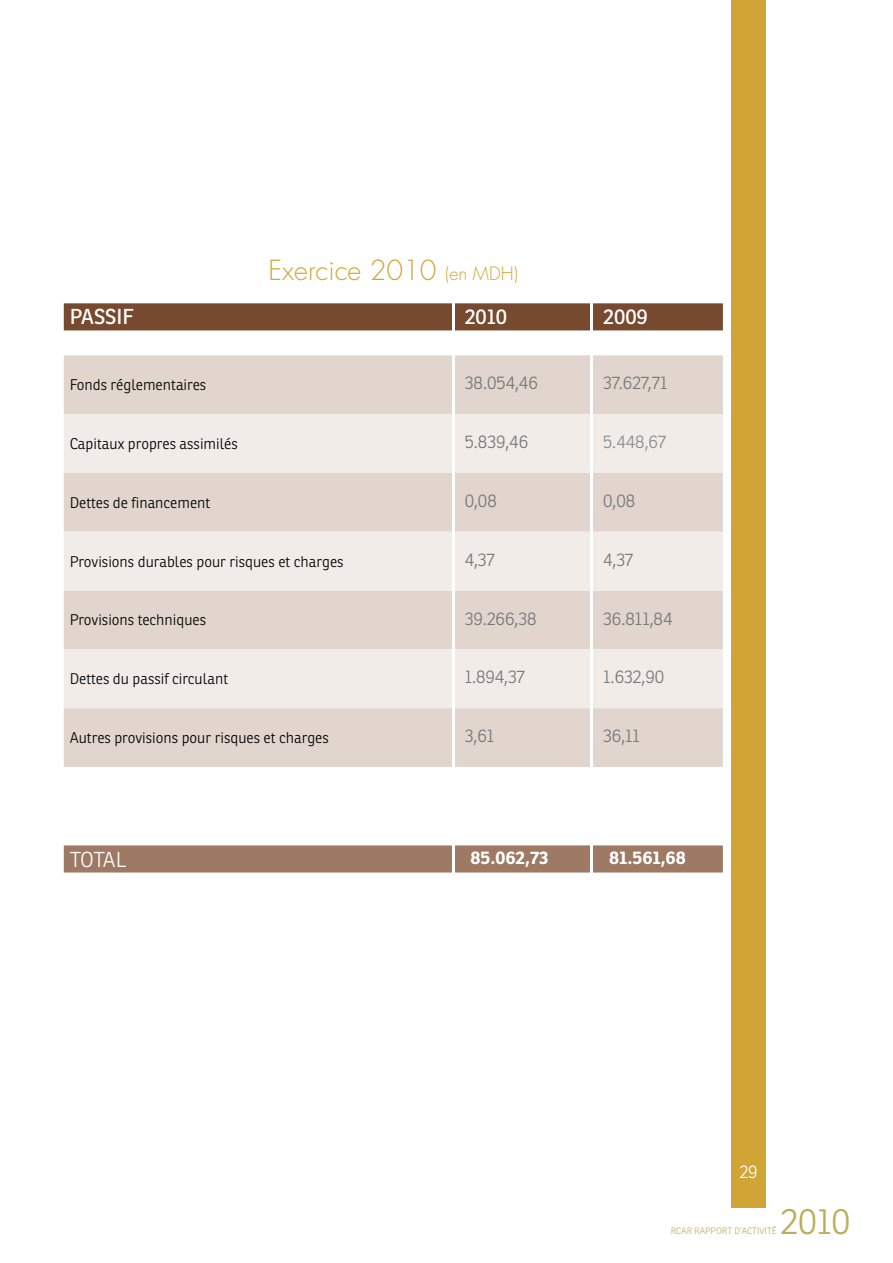
<style>
.page{position:relative;width:893px;height:1263px;background:#fff}
.page>*{position:absolute;margin:0;border:0;box-sizing:border-box;transform-origin:0 0}
.t1{font:300 36px "Ronnia";color:#baae59}
.t2{font:300 27px "Futura";color:#d1a535}
.t3{font:21px "Ronnia";color:#fff}
.t4{font:300 21px "Ronnia";letter-spacing:-.035em;color:#fff}
.t5{font:300 18px "Ronnia";color:#77787b}
.t6{font:700 18px "Ronnia";letter-spacing:-.005em;color:#fff}
.t7{font:300 18px "Ronnia";color:#8b8d90}
.t8{font:300 18px "Ronnia";color:#fff}
.t9{font:300 15px "Ronnia";color:#000}
.t10{font:300 9px "Ronnia";color:#baae59}
.s1{font-size:18px}
</style>
<div class="page">
<div style="left:731px;top:0;width:34px;height:1208px;background:#d1a535"></div>
<div style="left:64px;top:303px;width:659px;height:27px;background:#77492f"></div>
<div style="left:64px;top:355px;width:659px;height:412px;background:#e1d5cd"></div>
<svg style="left:64px;top:414px;width:659px;height:294px;background:#ebe2dd"></svg>
<div style="left:64px;top:845px;width:659px;height:27px;background:#9e7963"></div>
<hr style="left:590px;top:295px;width:3px;height:599px;background:#fff">
<hr style="left:452px;top:295px;width:3px;height:599px;background:#fff">
<h2 class="t2" style="left:269px;top:253px;width:251px">Exercice 2010 <span class="s1">(en MDH)</span></h2>
<h3 class="t3" style="left:70px;top:304px;width:66px">PASSIF</h3>
<h3 class="t3" style="left:465px;top:304px;width:44px">2010</h3>
<h3 class="t3" style="left:603px;top:304px;width:46px">2009</h3>
<p class="t9" style="left:70px;top:376px;width:138px">Fonds réglementaires</p>
<p class="t5" style="left:465px;top:372px;width:75px">38.054,46</p>
<p class="t5" style="left:603px;top:372px;width:66px">37.627,71</p>
<p class="t9" style="left:70px;top:434px;width:170px">Capitaux propres assimilés</p>
<p class="t5" style="left:465px;top:431px;width:65px">5.839,46</p>
<p class="t7" style="left:603px;top:431px;width:64px">5.448,67</p>
<p class="t9" style="left:70px;top:493px;width:142px">Dettes de financement</p>
<p class="t5" style="left:465px;top:490px;width:34px">0,08</p>
<p class="t5" style="left:603px;top:490px;width:34px">0,08</p>
<p class="t9" style="left:70px;top:552px;width:275px">Provisions durables pour risques et charges</p>
<p class="t5" style="left:465px;top:548px;width:32px">4,37</p>
<p class="t5" style="left:603px;top:548px;width:32px">4,37</p>
<p class="t9" style="left:70px;top:611px;width:138px">Provisions techniques</p>
<p class="t5" style="left:465px;top:607px;width:73px">39.266,38</p>
<p class="t5" style="left:603px;top:607px;width:71px">36.811,84</p>
<p class="t9" style="left:70px;top:670px;width:160px">Dettes du passif circulant</p>
<p class="t5" style="left:465px;top:666px;width:62px">1.894,37</p>
<p class="t5" style="left:603px;top:666px;width:62px">1.632,90</p>
<p class="t9" style="left:70px;top:728px;width:261px">Autres provisions pour risques et charges</p>
<p class="t5" style="left:465px;top:725px;width:31px">3,61</p>
<p class="t5" style="left:603px;top:725px;width:38px">36,11</p>
<h3 class="t4" style="left:70px;top:846px;width:58px">TOTAL</h3>
<p class="t6" style="left:471px;top:846px;width:80px">85.062,73</p>
<p class="t6" style="left:609px;top:846px;width:78px">81.561,68</p>
<p class="t8" style="left:739px;top:1161px;width:20px">29</p>
<h1 class="t1" style="left:780px;top:1199px;width:72px">2010</h1>
<p class="t10" style="left:671px;top:1225px;width:107px">RCAR RAPPORT D’ACTIVITÉ</p>
</div>
